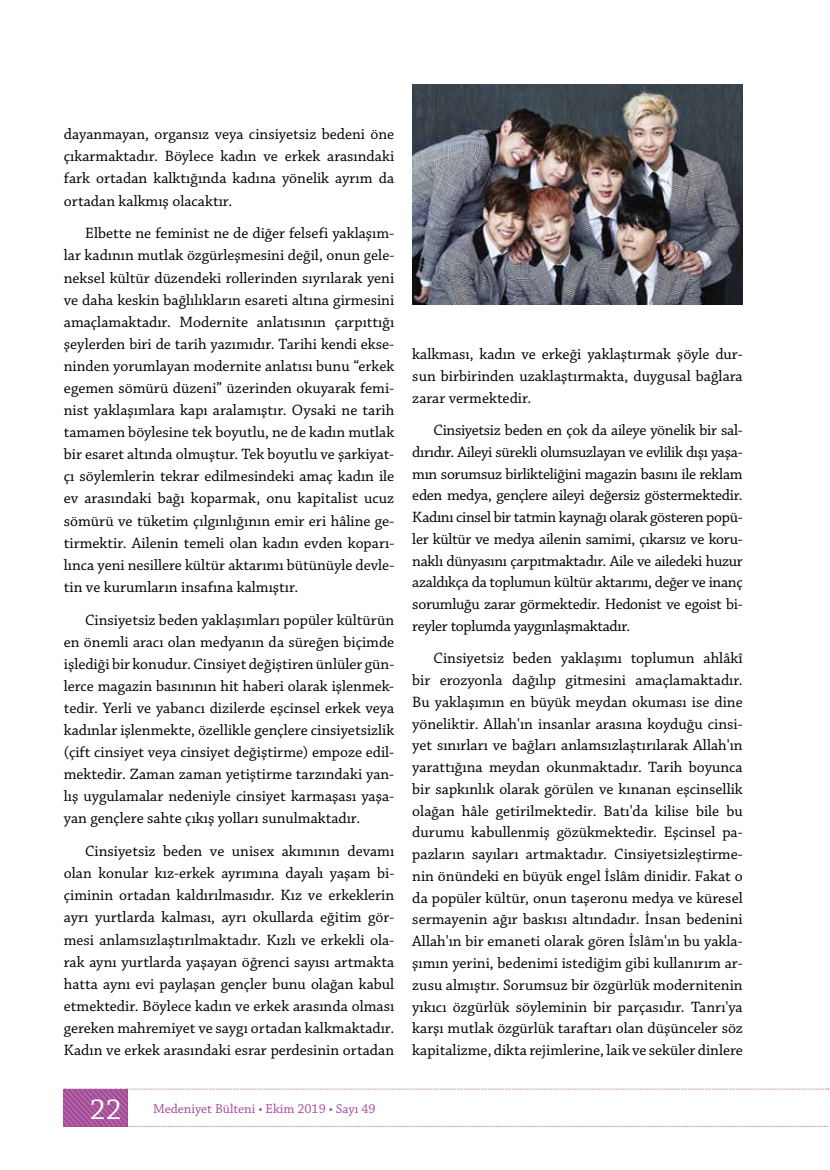
<style>
.page{position:relative;width:830px;height:1170px;background:#fff}
.page>*{position:absolute;margin:0;border:0;box-sizing:border-box;transform-origin:0 0}
.t1{font:30px "Chaparral Pro";color:#fff}
.t2{font:15.75px/22px "Chaparral Pro";color:#000;text-align:justify}
.t3{font:13.5px "Chaparral Pro";color:#a44a96}
</style>
<div class="page">
<img style="left:412px;top:84px;width:330px;height:221px">
<svg style="left:63px;top:1088px;width:767px;height:38px"></svg>
<p class="t2" style="left:64px;top:124px;width:332px">dayanmayan, organsız veya cinsiyetsiz bedeni öne çıkarmaktadır. Böylece kadın ve erkek arasındaki fark ortadan kalktığında kadına yönelik ayrım da ortadan kalkmış olacaktır.</p>
<p class="t2" style="left:64px;top:223px;width:332px;text-indent:21px">Elbette ne feminist ne de diğer felsefi yaklaşım&shy;lar kadının mutlak özgürleşmesini değil, onun gele&shy;neksel kültür düzendeki rollerinden sıyrılarak yeni ve daha keskin bağlılıkların esareti altına girmesini amaçlamaktadır. Modernite anlatısının çarpıttığı şeylerden biri de tarih yazımıdır. Tarihi kendi ekse&shy;ninden yorumlayan modernite anlatısı bunu “erkek egemen sömürü düzeni” üzerinden okuyarak femi&shy;nist yaklaşımlara kapı aralamıştır. Oysaki ne tarih tamamen böylesine tek boyutlu, ne de kadın mutlak bir esaret altında olmuştur. Tek boyutlu ve şarkiyat&shy;çı söylemlerin tekrar edilmesindeki amaç kadın ile ev arasındaki bağı koparmak, onu kapitalist ucuz sömürü ve tüketim çılgınlığının emir eri hâline ge&shy;tirmektir. Ailenin temeli olan kadın evden koparı&shy;lınca yeni nesillere kültür aktarımı bütünüyle devle&shy;tin ve kurumların insafına kalmıştır.</p>
<p class="t2" style="left:64px;top:609px;width:332px;text-indent:21px">Cinsiyetsiz beden yaklaşımları popüler kültürün en önemli aracı olan medyanın da süreğen biçimde işlediği bir konudur. Cinsiyet değiştiren ünlüler gün&shy;lerce magazin basınının hit haberi olarak işlenmek&shy;tedir. Yerli ve yabancı dizilerde eşcinsel erkek veya kadınlar işlenmekte, özellikle gençlere cinsiyetsizlik (çift cinsiyet veya cinsiyet değiştirme) empoze edil&shy;mektedir. Zaman zaman yetiştirme tarzındaki yan&shy;lış uygulamalar nedeniyle cinsiyet karmaşası yaşa&shy;yan gençlere sahte çıkış yolları sunulmaktadır.</p>
<p class="t2" style="left:64px;top:840px;width:332px;text-indent:21px">Cinsiyetsiz beden ve unisex akımının devamı olan konular kız-erkek ayrımına dayalı yaşam bi&shy;çiminin ortadan kaldırılmasıdır. Kız ve erkeklerin ayrı yurtlarda kalması, ayrı okullarda eğitim gör&shy;mesi anlamsızlaştırılmaktadır. Kızlı ve erkekli ola&shy;rak aynı yurtlarda yaşayan öğrenci sayısı artmakta hatta aynı evi paylaşan gençler bunu olağan kabul etmektedir. Böylece kadın ve erkek arasında olması gereken mahremiyet ve saygı ortadan kalkmaktadır.<br>Kadın ve erkek arasındaki esrar perdesinin ortadan</p>
<h1 class="t1" style="left:90px;top:1092px;width:33px">22</h1>
<p class="t3" style="left:153px;top:1100px;width:224px">Medeniyet Bülteni • Ekim 2019 • Sayı 49</p>
<p class="t2" style="left:412px;top:344px;width:332px">kalkması, kadın ve erkeği yaklaştırmak şöyle dur&shy;sun birbirinden uzaklaştırmakta, duygusal bağlara zarar vermektedir.</p>
<p class="t2" style="left:412px;top:420px;width:332px;text-indent:21px">Cinsiyetsiz beden en çok da aileye yönelik bir sal&shy;dırıdır. Aileyi sürekli olumsuzlayan ve evlilik dışı yaşa&shy;mın sorumsuz birlikteliğini magazin basını ile reklam eden medya, gençlere aileyi değersiz göstermektedir.<br>Kadını cinsel bir tatmin kaynağı olarak gösteren popü&shy;ler kültür ve medya ailenin samimi, çıkarsız ve koru&shy;naklı dünyasını çarpıtmaktadır. Aile ve ailedeki huzur azaldıkça da toplumun kültür aktarımı, değer ve inanç sorumluğu zarar görmektedir. Hedonist ve egoist bi&shy;reyler toplumda yaygınlaşmaktadır.</p>
<p class="t2" style="left:412px;top:648px;width:332px;text-indent:21px">Cinsiyetsiz beden yaklaşımı toplumun ahlâkî bir erozyonla dağılıp gitmesini amaçlamaktadır.<br>Bu yaklaşımın en büyük meydan okuması ise dine yöneliktir. Allah'ın insanlar arasına koyduğu cinsi&shy;yet sınırları ve bağları anlamsızlaştırılarak Allah'ın yarattığına meydan okunmaktadır. Tarih boyunca bir sapkınlık olarak görülen ve kınanan eşcinsellik olağan hâle getirilmektedir. Batı'da kilise bile bu durumu kabullenmiş gözükmektedir. Eşcinsel pa&shy;pazların sayıları artmaktadır. Cinsiyetsizleştirme&shy;nin önündeki en büyük engel İslâm dinidir. Fakat o da popüler kültür, onun taşeronu medya ve küresel sermayenin ağır baskısı altındadır. İnsan bedenini Allah'ın bir emaneti olarak gören İslâm'ın bu yakla&shy;şımın yerini, bedenimi istediğim gibi kullanırım ar&shy;zusu almıştır. Sorumsuz bir özgürlük modernitenin yıkıcı özgürlük söyleminin bir parçasıdır. Tanrı'ya karşı mutlak özgürlük taraftarı olan düşünceler söz kapitalizme, dikta rejimlerine, laik ve seküler dinlere</p>
</div>
